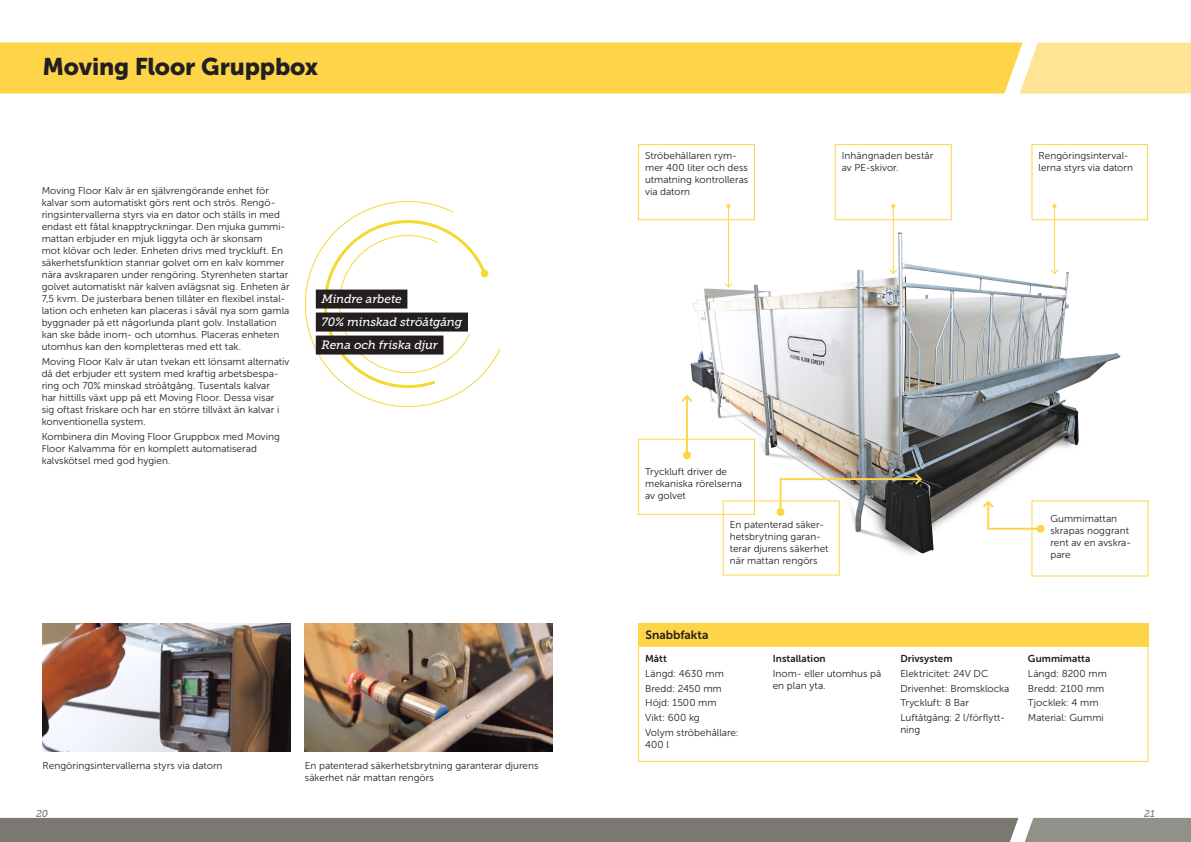
<style>
.page{position:relative;width:1191px;height:842px;background:#fff}
.page>*{position:absolute;margin:0;border:0;box-sizing:border-box;transform-origin:0 0}
.t1{font:24px "Museo Sans 900";letter-spacing:-.01em;color:#231f20}
.t2{font:italic 12px/23px "Museo Slab 500";letter-spacing:-.015em;color:#fff}
.t3{font:12px "Museo Sans 700";color:#231f20}
.t4{font:10px/12px "Museo Sans 300";letter-spacing:.005em;color:#231f20}
.t5{font:10px "Museo Sans 700";letter-spacing:.005em;color:#231f20}
.t6{font:italic 10px "Museo Slab 500";color:#7a7870}
</style>
<div class="page">
<img style="left:638px;top:224px;width:511px;height:351px">
<div style="left:692px;top:232px;width:46px;height:51px;background:#fff"></div>
<div style="left:856px;top:224px;width:27px;height:36px;background:#fff"></div>
<div style="left:998px;top:224px;width:46px;height:50px;background:#fff"></div>
<div style="left:1002px;top:500px;width:104px;height:75px;background:#fff"></div>
<div style="left:687px;top:500px;width:144px;height:43px;background:#fff"></div>
<div style="left:654px;top:427px;width:69px;height:40px;background:#fff"></div>
<hr style="left:892px;top:206px;width:1px;height:67px;background:#fed549">
<svg style="left:888px;top:268px;width:10px;height:7px"></svg>
<svg style="left:891px;top:204px;width:4px;height:4px"></svg>
<hr style="left:1054px;top:206px;width:1px;height:67px;background:#fed549">
<svg style="left:1049px;top:268px;width:10px;height:7px"></svg>
<svg style="left:1052px;top:204px;width:4px;height:4px"></svg>
<hr style="left:728px;top:206px;width:1px;height:81px;background:#fed549">
<svg style="left:723px;top:282px;width:10px;height:6px"></svg>
<svg style="left:726px;top:204px;width:4px;height:4px"></svg>
<hr style="left:686px;top:396px;width:2px;height:59px;background:#fed549">
<svg style="left:679px;top:393px;width:15px;height:11px"></svg>
<div style="left:683px;top:451px;width:8px;height:8px;background:#fed549;border-radius:50%"></div>
<svg style="left:778px;top:472px;width:145px;height:42px"></svg>
<div style="left:776px;top:508px;width:8px;height:8px;background:#fed549;border-radius:50%"></div>
<div style="left:638px;top:144px;width:117px;height:76px;border:1px solid #fed549"></div>
<div style="left:638px;top:439px;width:117px;height:76px;border:1px solid #fed549"></div>
<div style="left:834px;top:144px;width:117px;height:76px;border:1px solid #fed549"></div>
<div style="left:1031px;top:144px;width:117px;height:76px;border:1px solid #fed549"></div>
<svg style="left:980px;top:499px;width:62px;height:32px"></svg>
<div style="left:1036px;top:525px;width:8px;height:8px;background:#fed549;border-radius:50%"></div>
<div style="left:0;top:43px;width:1019px;height:51px;background:#fed549"></div>
<div style="left:0;top:818px;width:1018px;height:24px;background:#7a7870"></div>
<div style="left:1024px;top:818px;width:167px;height:24px;background:#929189"></div>
<svg style="left:1019px;top:43px;width:172px;height:51px;background:#fee59c"></svg>
<img style="left:43px;top:624px;width:248px;height:127px">
<img style="left:305px;top:624px;width:248px;height:127px">
<div style="left:638px;top:624px;width:510px;height:23px;background:#fed549"></div>
<div style="left:638px;top:643px;width:510px;height:119px;border:1px solid #fed549"></div>
<svg style="left:304px;top:201px;width:197px;height:207px"></svg>
<div style="left:316px;top:290px;width:91px;height:19px;background:#231f20"></div>
<div style="left:316px;top:313px;width:152px;height:19px;background:#231f20"></div>
<div style="left:316px;top:336px;width:127px;height:19px;background:#231f20"></div>
<h1 class="t1" style="left:43px;top:53px;width:277px">Moving Floor Gruppbox</h1>
<p class="t4" style="left:42px;top:185px;width:249px">Moving Floor Kalv är en självrengörande enhet för kalvar som automatiskt görs rent och strös. Rengö&shy;ringsintervallerna styrs via en dator och ställs in med endast ett fåtal knapptryckningar. Den mjuka gummi&shy;mattan erbjuder en mjuk liggyta och är skonsam<br>mot klövar och leder. Enheten drivs med tryckluft. En säkerhetsfunktion stannar golvet om en kalv kommer nära avskraparen under rengöring. Styrenheten startar golvet automatiskt när kalven avlägsnat sig. Enheten är 7,5 kvm. De justerbara benen tillåter en flexibel instal&shy;lation och enheten kan placeras i såväl nya som gamla byggnader på ett någorlunda plant golv. Installation kan ske både inom- och utomhus. Placeras enheten utomhus kan den kompletteras med ett tak.</p>
<p class="t4" style="left:42px;top:355px;width:249px">Moving Floor Kalv är utan tvekan ett lönsamt alternativ då det erbjuder ett system med kraftig arbetsbespa&shy;ring och 70% minskad ströåtgång. Tusentals kalvar<br>har hittills växt upp på ett Moving Floor. Dessa visar sig oftast friskare och har en större tillväxt än kalvar i konventionella system.</p>
<p class="t4" style="left:42px;top:430px;width:240px">Kombinera din Moving Floor Gruppbox med Moving<br>Floor Kalvamma för en komplett automatiserad kalvskötsel med god hygien.</p>
<p class="t2" style="left:321px;top:287px;width:142px">Mindre arbete<br>70% minskad ströåtgång<br>Rena och friska djur</p>
<p class="t4" style="left:43px;top:760px;width:181px">Rengöringsintervallerna styrs via datorn</p>
<p class="t4" style="left:305px;top:760px;width:235px">En patenterad säkerhetsbrytning garanterar djurens säkerhet när mattan rengörs</p>
<p class="t4" style="left:645px;top:149px;width:105px">Ströbehållaren rym&shy;mer 400 liter och dess utmatning kontrolleras via datorn</p>
<p class="t4" style="left:1038px;top:149px;width:96px">Rengöringsinterval&shy;lerna styrs via datorn</p>
<p class="t4" style="left:842px;top:149px;width:93px">Inhängnaden består av PE-skivor.</p>
<p class="t4" style="left:645px;top:465px;width:98px">Tryckluft driver de mekaniska rörelserna av golvet</p>
<p class="t4" style="left:730px;top:518px;width:100px">En patenterad säker&shy;hetsbrytning garan&shy;terar djurens säkerhet när mattan rengörs</p>
<p class="t4" style="left:1050px;top:513px;width:82px">Gummimattan skrapas noggrant rent av en avskra&shy;pare</p>
<p class="t3" style="left:645px;top:628px;width:64px">Snabbfakta</p>
<p class="t5" style="left:645px;top:653px;width:23px">Mått</p>
<p class="t4" style="left:645px;top:666px;width:95px;line-height:14.8px">Längd: 4630 mm<br>Bredd: 2450 mm<br>Höjd: 1500 mm<br>Vikt: 600 kg<br>Volym ströbehållare:</p>
<p class="t4" style="left:645px;top:739px;width:25px">400 l</p>
<p class="t5" style="left:772px;top:653px;width:55px">Installation</p>
<p class="t4" style="left:772px;top:667px;width:110px">Inom- eller utomhus på en plan yta.</p>
<p class="t5" style="left:900px;top:653px;width:54px">Drivsystem</p>
<p class="t4" style="left:900px;top:666px;width:111px;line-height:14.8px">Elektricitet: 24V DC<br>Drivenhet: Bromsklocka<br>Tryckluft: 8 Bar<br>Luftåtgång: 2 l/förflytt-</p>
<p class="t4" style="left:900px;top:724px;width:22px">ning</p>
<p class="t5" style="left:1028px;top:653px;width:64px">Gummimatta</p>
<p class="t4" style="left:1028px;top:666px;width:80px;line-height:14.8px">Längd: 8200 mm<br>Bredd: 2100 mm<br>Tjocklek: 4 mm<br>Material: Gummi</p>
<p class="t6" style="left:36px;top:808px;width:14px">20</p>
<p class="t6" style="left:1144px;top:808px;width:12px">21</p>
</div>
